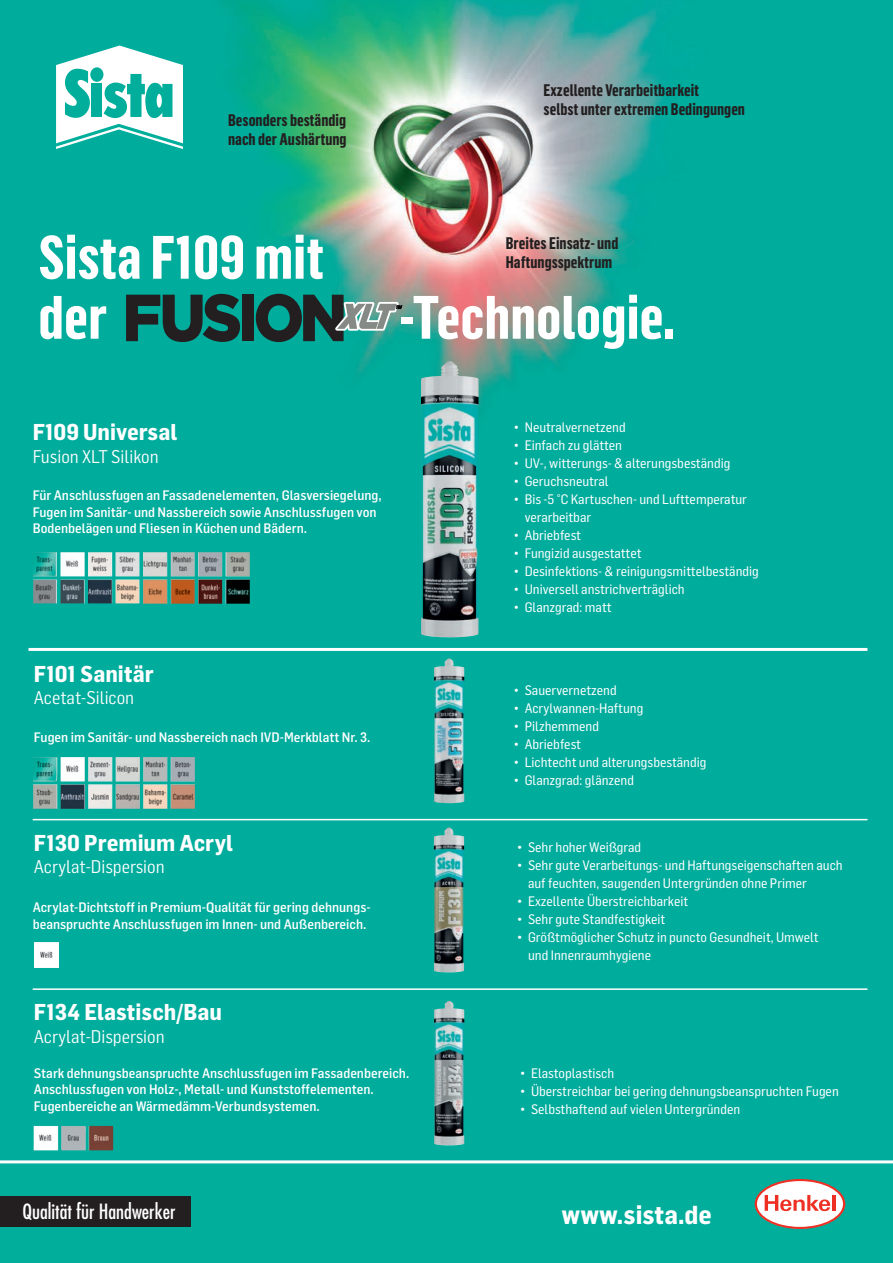
<style>
.page{position:relative;width:893px;height:1263px;background:#fff}
.page>*{position:absolute;margin:0;border:0;box-sizing:border-box;transform-origin:0 0}
.t1{font:700 60px/60px "Flama Condensed";color:#fff}
.t2{font:700 25.5px "Flama Semicondensed";color:#fff}
.t3{font:700 22.5px "Flama Semicondensed";color:#fff}
.t4{font:condensed 20.4px "Futura Std";color:#fff}
.t5{font:18px "Flama Semicondensed";color:#fff}
.t6{font:700 16.5px/19.5px "Flama Condensed";color:#231f20}
.t7{font:13.5px/18px "Flama Semicondensed Basic";color:#fff}
.t8{font:500 13.5px/16.5px "Flama Semicondensed";color:#fff}
</style>
<div class="page">
<div style="left:0;top:1162px;width:893px;height:101px;background:#00ae9b"></div>
<img style="left:0;top:0;width:893px;height:1160px">
<svg style="left:755px;top:1179px;width:90px;height:50px"></svg>
<div style="left:0;top:1196px;width:191px;height:31px;background:#231f20"></div>
<hr style="left:29px;top:648px;width:838px;height:3px;background:#fff">
<hr style="left:0;top:1160px;width:893px;height:3px;background:#fff">
<hr style="left:33px;top:819px;width:834px;height:1px;background:#fff">
<hr style="left:33px;top:988px;width:834px;height:2px;background:#fff">
<svg style="left:434px;top:1059px;width:1px;height:19px"></svg>
<img style="left:421px;top:361px;width:58px;height:192px">
<img style="left:434px;top:827px;width:30px;height:145px">
<img style="left:434px;top:658px;width:30px;height:102px">
<img style="left:33px;top:757px;width:162px;height:52px">
<img style="left:33px;top:552px;width:217px;height:52px">
<img style="left:34px;top:1126px;width:79px;height:24px">
<img style="left:34px;top:943px;width:25px;height:24px">
<svg style="left:56px;top:46px;width:127px;height:103px"></svg>
<div style="left:157px;top:94px;width:5px;height:14px;background:#fff;border-radius:50%"></div>
<svg style="left:126px;top:294px;width:114px;height:48px;background:#15554f"></svg>
<div style="left:242px;top:295px;width:12px;height:46px;background:#231f20"></div>
<svg style="left:256px;top:294px;width:146px;height:48px;background:#3b756e"></svg>
<p class="t6" style="left:228px;top:111px;width:120px">Besonders beständig nach der Aushärtung</p>
<p class="t6" style="left:544px;top:81px;width:203px">Exzellente Verarbeitbarkeit<br>selbst unter extremen Bedingungen</p>
<h1 class="t1" style="left:38px;top:232px;width:287px">Sista F109 mit der</h1>
<p class="t6" style="left:506px;top:235px;width:114px">Breites Einsatz- und<br>Haftungsspektrum</p>
<h1 class="t1" style="left:400px;top:292px;width:277px">-Technologie.</h1>
<h3 class="t3" style="left:33px;top:424px;width:146px">F109 Universal</h3>
<h3 class="t5" style="left:33px;top:450px;width:128px">Fusion XLT Silikon</h3>
<p class="t8" style="left:33px;top:488px;width:351px">Für Anschlussfugen an Fassadenelementen, Glasversiegelung,<br>Fugen im Sanitär- und Nassbereich sowie Anschlussfugen von<br>Bodenbelägen und Fliesen in Küchen und Bädern.</p>
<h3 class="t3" style="left:34px;top:666px;width:121px">F101 Sanitär</h3>
<h3 class="t5" style="left:34px;top:692px;width:102px">Acetat-Silicon</h3>
<p class="t8" style="left:34px;top:730px;width:338px">Fugen im Sanitär- und Nassbereich nach IVD-Merkblatt Nr. 3.</p>
<h3 class="t3" style="left:34px;top:835px;width:201px">F130 Premium Acryl</h3>
<h3 class="t5" style="left:34px;top:860px;width:132px">Acrylat-Dispersion</h3>
<p class="t8" style="left:33px;top:900px;width:339px">Acrylat-Dichtstoff in Premium-Qualität für gering dehnungs&shy;beanspruchte Anschlussfugen im Innen- und Außenbereich.</p>
<h3 class="t3" style="left:34px;top:1004px;width:190px">F134 Elastisch/Bau</h3>
<h3 class="t5" style="left:34px;top:1030px;width:132px">Acrylat-Dispersion</h3>
<p class="t7" style="left:514px;top:419px;width:113px">• Neutralvernetzend</p>
<p class="t7" style="left:514px;top:437px;width:110px">• Einfach zu glätten</p>
<p class="t7" style="left:514px;top:455px;width:218px">• UV-, witterungs- &amp; alterungsbeständig</p>
<p class="t7" style="left:514px;top:473px;width:96px">• Geruchsneutral</p>
<p class="t7" style="left:525px;top:491px;width:224px;text-indent:-11px">• Bis -5 °C Kartuschen- und Lufttemperatur verarbeitbar</p>
<p class="t7" style="left:514px;top:527px;width:69px">• Abriebfest</p>
<p class="t7" style="left:514px;top:545px;width:129px">• Fungizid ausgestattet</p>
<p class="t7" style="left:514px;top:563px;width:246px">• Desinfektions- &amp; reinigungsmittelbeständig</p>
<p class="t7" style="left:514px;top:581px;width:172px">• Universell anstrichverträglich</p>
<p class="t7" style="left:514px;top:599px;width:99px">• Glanzgrad: matt</p>
<p class="t7" style="left:514px;top:682px;width:104px">• Sauervernetzend</p>
<p class="t7" style="left:514px;top:700px;width:131px">• Acrylwannen-Haftung</p>
<p class="t7" style="left:514px;top:718px;width:87px">• Pilzhemmend</p>
<p class="t7" style="left:514px;top:736px;width:69px">• Abriebfest</p>
<p class="t7" style="left:514px;top:754px;width:194px">• Lichtecht und alterungsbeständig</p>
<p class="t7" style="left:514px;top:772px;width:122px">• Glanzgrad: glänzend</p>
<p class="t7" style="left:517px;top:839px;width:125px">• Sehr hoher Weißgrad</p>
<p class="t7" style="left:528px;top:857px;width:316px;text-indent:-11px">• Sehr gute Verarbeitungs- und Haftungseigenschaften auch auf feuchten, saugenden Untergründen ohne Primer</p>
<p class="t7" style="left:517px;top:893px;width:172px">• Exzellente Überstreichbarkeit</p>
<p class="t7" style="left:517px;top:911px;width:149px">• Sehr gute Standfestigkeit</p>
<p class="t7" style="left:528px;top:929px;width:292px;text-indent:-11px">• Größtmöglicher Schutz in puncto Gesundheit, Umwelt und Innenraumhygiene</p>
<p class="t8" style="left:34px;top:1066px;width:377px">Stark dehnungsbeanspruchte Anschlussfugen im Fassadenbereich.<br>Anschlussfugen von Holz-, Metall- und Kunststoffelementen.<br>Fugenbereiche an Wärmedämm-Verbundsystemen.</p>
<h3 class="t4" style="left:22px;top:1201px;width:155px">Qualität für Handwerker</h3>
<p class="t7" style="left:520px;top:1065px;width:96px">• Elastoplastisch</p>
<p class="t7" style="left:520px;top:1083px;width:320px">• Überstreichbar bei gering dehnungsbeanspruchten Fugen</p>
<p class="t7" style="left:520px;top:1101px;width:222px">• Selbsthaftend auf vielen Untergründen</p>
<h2 class="t2" style="left:561px;top:1205px;width:152px">www.sista.de</h2>
</div>
